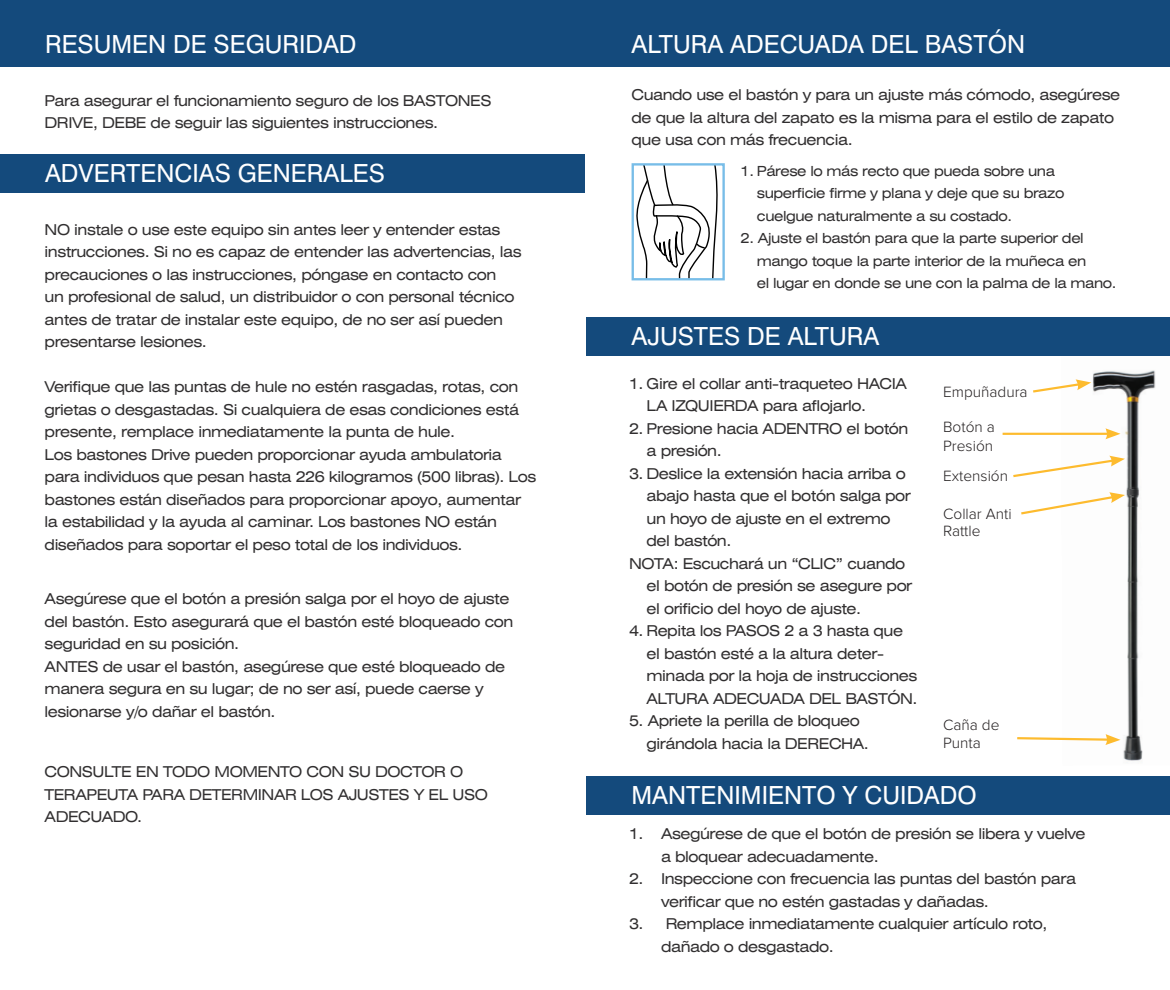
<style>
.page{position:relative;width:1170px;height:990px;background:#fff}
.page>*{position:absolute;margin:0;border:0;box-sizing:border-box;transform-origin:0 0}
.t1{font:25px "Swiss 721 BT";color:#fff}
.t2{font:300 15.5px/18.5px "Proxima Nova";color:#231f20}
.t3{font:expanded 15px/22.5px "Swiss 721 BT";letter-spacing:-.03em;color:#312f30}
.t4{font:expanded 14px/22.5px "Swiss 721 BT";letter-spacing:-.03em;color:#312f30}
</style>
<div class="page">
<img style="left:1061px;top:370px;width:95px;height:391px">
<div style="left:0;top:0;width:1170px;height:66px;background:#144a7c"></div>
<svg style="left:1017px;top:734px;width:104px;height:11px"></svg>
<hr style="left:1003px;top:433px;width:106px;height:2px;background:#fdbb2e">
<svg style="left:1105px;top:428px;width:16px;height:11px"></svg>
<svg style="left:1013px;top:456px;width:112px;height:23px"></svg>
<svg style="left:1033px;top:379px;width:58px;height:15px"></svg>
<svg style="left:1021px;top:492px;width:104px;height:24px"></svg>
<div style="left:587px;top:776px;width:583px;height:39px;background:#144a7c"></div>
<div style="left:587px;top:317px;width:583px;height:39px;background:#144a7c"></div>
<div style="left:0;top:154px;width:585px;height:39px;background:#144a7c"></div>
<svg style="left:636px;top:166px;width:82px;height:111px"></svg>
<div style="left:632px;top:163px;width:93px;height:117px;border:2px solid #78bde8"></div>
<p class="t1" style="left:45px;top:29px;width:313px">RESUMEN DE SEGURIDAD</p>
<p class="t3" style="left:45px;top:89px;width:448px">Para asegurar el funcionamiento seguro de los BASTONES<br>DRIVE, DEBE de seguir las siguientes instrucciones.</p>
<p class="t1" style="left:45px;top:158px;width:341px">ADVERTENCIAS GENERALES</p>
<p class="t3" style="left:45px;top:218px;width:478px">NO instale o use este equipo sin antes leer y entender estas instrucciones. Si no es capaz de entender las advertencias, las precauciones o las instrucciones, póngase en contacto con<br>un profesional de salud, un distribuidor o con personal técnico antes de tratar de instalar este equipo, de no ser así pueden presentarse lesiones.</p>
<p class="t3" style="left:45px;top:375px;width:476px;text-align:justify">Verifique que las puntas de hule no estén rasgadas, rotas, con grietas o desgastadas. Si cualquiera de esas condiciones está presente, remplace inmediatamente la punta de hule.</p>
<p class="t3" style="left:45px;top:443px;width:493px">Los bastones Drive pueden proporcionar ayuda ambulatoria para individuos que pesan hasta 226 kilogramos (500 libras). Los bastones están diseñados para proporcionar apoyo, aumentar la estabilidad y la ayuda al caminar. Los bastones NO están diseñados para soportar el peso total de los individuos.</p>
<p class="t3" style="left:45px;top:588px;width:470px">Asegúrese que el botón a presión salga por el hoyo de ajuste del bastón. Esto asegurará que el bastón esté bloqueado con seguridad en su posición.</p>
<p class="t3" style="left:45px;top:655px;width:462px">ANTES de usar el bastón, asegúrese que esté bloqueado de manera segura en su lugar; de no ser así, puede caerse y lesionarse y/o dañar el bastón.</p>
<p class="t3" style="left:45px;top:760px;width:445px">CONSULTE EN TODO MOMENTO CON SU DOCTOR O<br>TERAPEUTA PARA DETERMINAR LOS AJUSTES Y EL USO<br>ADECUADO.</p>
<p class="t1" style="left:632px;top:29px;width:395px">ALTURA ADECUADA DEL BASTÓN</p>
<p class="t3" style="left:632px;top:84px;width:490px">Cuando use el bastón y para un ajuste más cómodo, asegúrese de que la altura del zapato es la misma para el estilo de zapato que usa con más frecuencia.</p>
<p class="t4" style="left:757px;top:159px;width:309px;text-indent:-16px">1. Párese lo más recto que pueda sobre una superficie firme y plana y deje que su brazo cuelgue naturalmente a su costado.</p>
<p class="t4" style="left:757px;top:227px;width:361px;text-indent:-16px">2. Ajuste el bastón para que la parte superior del mango toque la parte interior de la muñeca en<br>el lugar en donde se une con la palma de la mano.</p>
<p class="t1" style="left:632px;top:321px;width:249px">AJUSTES DE ALTURA</p>
<p class="t3" style="left:647px;top:372px;width:262px;text-indent:-18px">1. Gire el collar anti-traqueteo HACIA<br>LA IZQUIERDA para aflojarlo.</p>
<p class="t3" style="left:647px;top:417px;width:263px;text-indent:-18px">2. Presione hacia ADENTRO el botón a presión.</p>
<p class="t3" style="left:647px;top:462px;width:266px;text-indent:-18px">3. Deslice la extensión hacia arriba o abajo hasta que el botón salga por un hoyo de ajuste en el extremo del bastón.</p>
<p class="t3" style="left:647px;top:552px;width:267px;text-indent:-18px">NOTA: Escuchará un “CLIC” cuando el botón de presión se asegure por el orificio del hoyo de ajuste.</p>
<p class="t3" style="left:647px;top:620px;width:272px;text-indent:-18px">4. Repita los PASOS 2 a 3 hasta que el bastón esté a la altura deter&shy;minada por la hoja de instrucciones<br>ALTURA ADECUADA DEL BASTÓN.</p>
<p class="t3" style="left:647px;top:710px;width:224px;text-indent:-18px">5. Apriete la perilla de bloqueo girándola hacia la DERECHA.</p>
<p class="t2" style="left:943px;top:383px;width:86px">Empuñadura</p>
<p class="t2" style="left:943px;top:418px;width:53px">Botón a<br>Presión</p>
<p class="t2" style="left:943px;top:467px;width:66px">Extensión</p>
<p class="t2" style="left:943px;top:505px;width:70px;line-height:17.8px">Collar Anti<br>Rattle</p>
<p class="t2" style="left:943px;top:716px;width:58px">Caña de<br>Punta</p>
<p class="t1" style="left:632px;top:780px;width:347px">MANTENIMIENTO Y CUIDADO</p>
<p class="t3" style="left:661px;top:822px;width:426px;text-indent:-32px">1. Asegúrese de que el botón de presión se libera y vuelve a bloquear adecuadamente.</p>
<p class="t3" style="left:661px;top:867px;width:417px;text-indent:-32px">2. Inspeccione con frecuencia las puntas del bastón para verificar que no estén gastadas y dañadas.</p>
<p class="t3" style="left:661px;top:912px;width:388px;text-indent:-32px">3. Remplace inmediatamente cualquier artículo roto, dañado o desgastado.</p>
</div>
